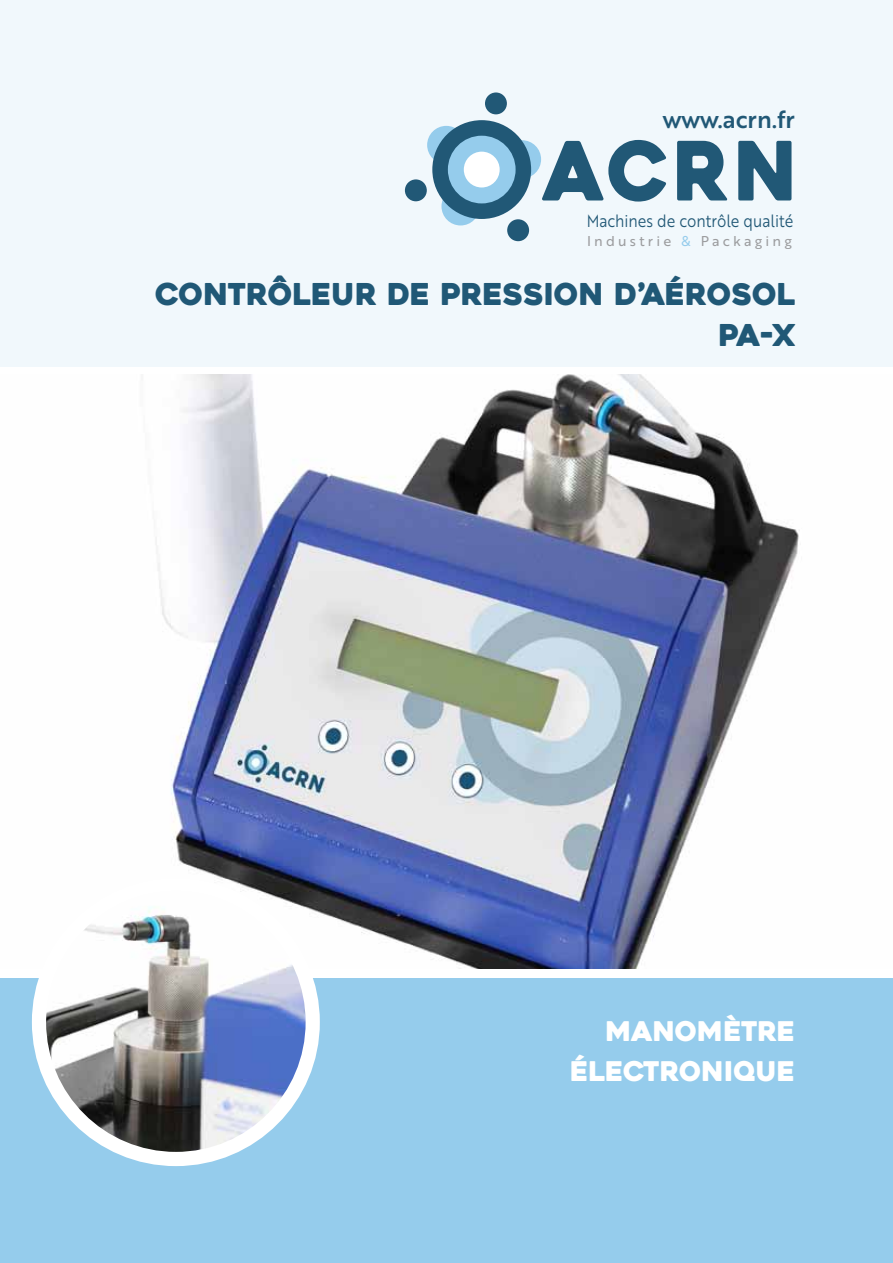
<style>
.page{position:relative;width:893px;height:1263px;background:#fff}
.page>*{position:absolute;margin:0;border:0;box-sizing:border-box;transform-origin:0 0}
.t1{font:81.6px "Heavitas";color:#215876;scale:.95 1}
.t2{font:30px/40.5px "Heavitas";color:#205876;text-align:right}
.t3{font:27px/40.5px "Heavitas";color:#fff;text-align:right}
.t4{font:24px "Brother 1816 Medium";color:#215876}
.t5{font:17.4px "Brother 1816 Book";color:#215876;scale:.87 1}
.t6{font:13.8px "Brother 1816 Regular";letter-spacing:.23em;color:#9c9d9f}
.s1{color:#95ccec}
</style>
<div class="page">
<img style="left:156px;top:374px;width:644px;height:594px">
<div style="left:0;top:978px;width:893px;height:285px;background:#95ccec"></div>
<div style="left:0;top:0;width:893px;height:366px;background:#f1f8fc"></div>
<div style="left:427px;top:126px;width:38px;height:38px;background:#95ccec;border-radius:50%"></div>
<div style="left:503px;top:140px;width:38px;height:38px;background:#95ccec;border-radius:50%"></div>
<div style="left:441px;top:187px;width:39px;height:38px;background:#95ccec;border-radius:50%"></div>
<div style="left:432px;top:120px;width:99px;height:99px;background:#215876;border-radius:50%"></div>
<div style="left:448px;top:136px;width:68px;height:67px;background:#95ccec;border-radius:50%"></div>
<div style="left:464px;top:152px;width:36px;height:35px;background:#fff;border-radius:50%"></div>
<div style="left:405px;top:179px;width:22px;height:22px;background:#215876;border-radius:50%"></div>
<div style="left:485px;top:92px;width:22px;height:22px;background:#215876;border-radius:50%"></div>
<div style="left:507px;top:219px;width:22px;height:22px;background:#215876;border-radius:50%"></div>
<div style="left:32px;top:878px;width:288px;height:288px;background:#fff;border-radius:50%"></div>
<img style="left:46px;top:891px;width:260px;height:261px;border-radius:130px">
<p class="t4" style="left:663px;top:106px;width:134px">www.acrn.fr</p>
<h1 class="t1" style="left:544px;top:125px;width:270px">ACRN</h1>
<p class="t5" style="left:587px;top:214px;width:239px">Machines de contrôle qualité</p>
<p class="t6" style="left:587px;top:235px;width:206px">Industrie <span class="s1">&amp;</span> Packaging</p>
<p class="t2" style="left:155px;top:275px;width:642px">CONTRÔLEUR DE PRESSION D’AÉROSOL<br>PA-X</p>
<p class="t3" style="left:570px;top:1011px;width:227px">MANOMÈTRE<br>ÉLECTRONIQUE</p>
</div>
